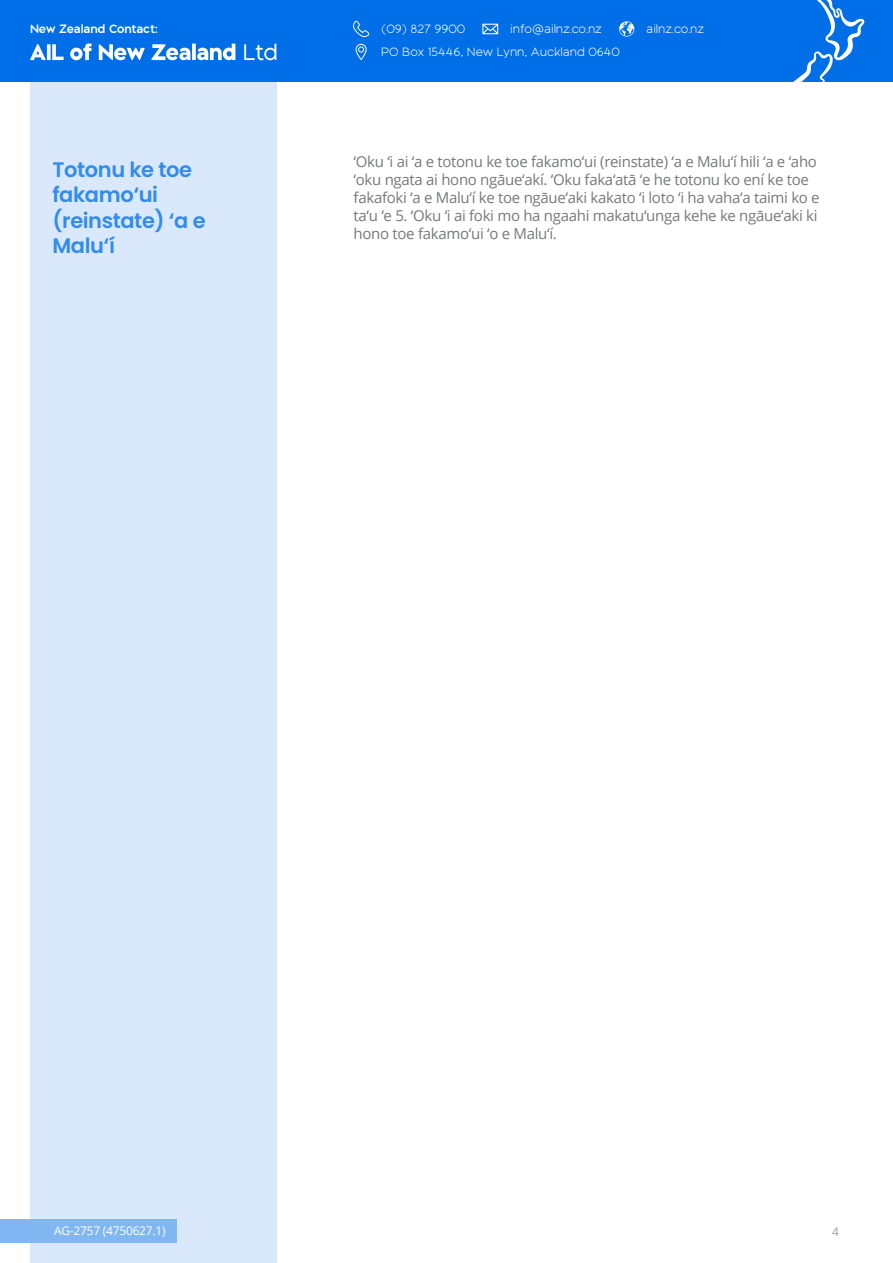
<style>
.page{position:relative;width:893px;height:1263px;background:#fff}
.page>*{position:absolute;margin:0;border:0;box-sizing:border-box;transform-origin:0 0}
.t1{font:600 21px/25.2px "Poppins";letter-spacing:-.02em;color:#338beb}
.t2{font:15px/18px "Open Sans";letter-spacing:-.02em;color:#77787b}
.t3{font:300 12.3px "Black Sans";letter-spacing:-.01em;color:#fff}
.t4{font:600 12.3px "Black Sans";letter-spacing:-.01em;color:#fff}
.t5{font:12px "Open Sans";letter-spacing:-.02em;color:#fff}
.t6{font:12px "Open Sans";color:#9d9fa2}
</style>
<div class="page">
<div style="left:30px;top:81px;width:246px;height:1182px;background:#d9e9fb"></div>
<div style="left:0;top:0;width:893px;height:81px;background:#006ee6"></div>
<svg style="left:777px;top:0;width:88px;height:82px"></svg>
<svg style="left:356px;top:44px;width:11px;height:16px"></svg>
<svg style="left:30px;top:44px;width:16px;height:16px"></svg>
<svg style="left:47px;top:44px;width:4px;height:16px"></svg>
<svg style="left:52px;top:44px;width:12px;height:16px"></svg>
<svg style="left:70px;top:43px;width:22px;height:17px"></svg>
<svg style="left:99px;top:44px;width:46px;height:16px"></svg>
<svg style="left:151px;top:44px;width:39px;height:16px"></svg>
<svg style="left:192px;top:44px;width:4px;height:16px"></svg>
<svg style="left:197px;top:44px;width:38px;height:16px"></svg>
<svg style="left:244px;top:44px;width:32px;height:16px"></svg>
<svg style="left:353px;top:20px;width:16px;height:18px"></svg>
<svg style="left:482px;top:24px;width:16px;height:10px"></svg>
<svg style="left:619px;top:21px;width:15px;height:16px"></svg>
<div style="left:0;top:1219px;width:177px;height:24px;background:#80b6f2"></div>
<p class="t4" style="left:30px;top:21px;width:130px">New Zealand Contact:</p>
<p class="t3" style="left:381px;top:21px;width:86px">(09) 827 9900</p>
<p class="t3" style="left:510px;top:21px;width:93px">info@ailnz.co.nz</p>
<p class="t3" style="left:646px;top:21px;width:60px">ailnz.co.nz</p>
<h1 class="t1" style="left:52px;top:157px;width:155px">Totonu ke toe fakamo‘ui (reinstate) ‘a e<br>Malu‘í</h1>
<p class="t3" style="left:381px;top:45px;width:240px">PO Box 15446, New Lynn, Auckland 0640</p>
<p class="t2" style="left:354px;top:152px;width:468px">‘Oku ‘i ai ‘a e totonu ke toe fakamo‘ui (reinstate) ‘a e Malu‘í hili ‘a e ‘aho ‘oku ngata ai hono ngāue‘akí. ‘Oku faka‘atā ‘e he totonu ko ení ke toe fakafoki ‘a e Malu‘í ke toe ngāue‘aki kakato ‘i loto ‘i ha vaha‘a taimi ko e ta‘u ‘e 5. ‘Oku ‘i ai foki mo ha ngaahi makatu‘unga kehe ke ngāue‘aki ki hono toe fakamo‘ui ‘o e Malu‘í.</p>
<p class="t5" style="left:54px;top:1223px;width:113px">AG-2757 (4750627.1)</p>
<p class="t6" style="left:832px;top:1223px;width:8px">4</p>
</div>
